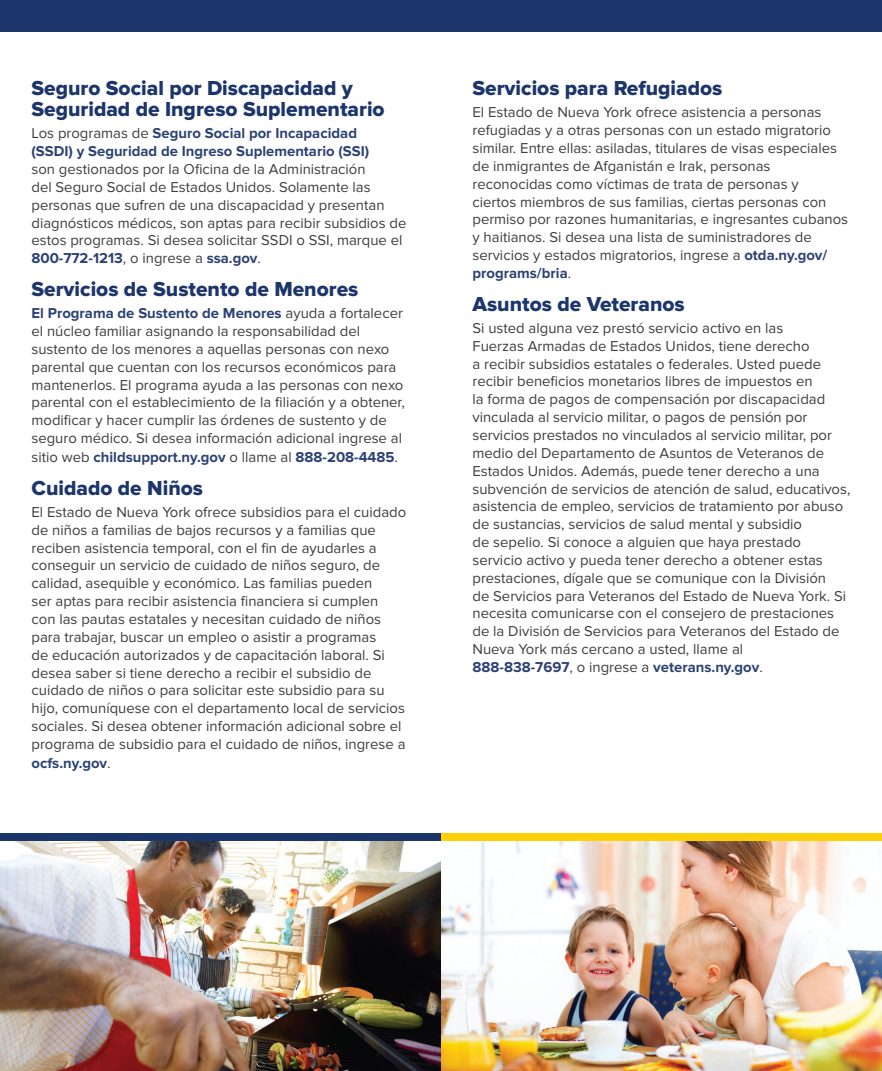
<style>
.page{position:relative;width:882px;height:1071px;background:#fff}
.page>*{position:absolute;margin:0;border:0;box-sizing:border-box;transform-origin:0 0}
.t1{font:21px/21px "Proxima Nova Extrabld";color:#1c366c}
.t2{font:14.88px/17.8px "Proxima Nova";color:#3e3e3f}
.t3{font:700 14.88px/17.8px "Proxima Nova";color:#2c4275}
.s1{font-weight:400;color:#3e3e3f}
.s2{font-weight:700;color:#2c4275}
</style>
<div class="page">
<div style="left:0;top:0;width:882px;height:32px;background:#1c366c"></div>
<div style="left:0;top:833px;width:441px;height:9px;background:#1c366c"></div>
<img style="left:0;top:842px;width:882px;height:229px">
<div style="left:441px;top:833px;width:441px;height:9px;background:#fdd008"></div>
<h1 class="t1" style="left:32px;top:78px;width:355px">Seguro Social por Discapacidad y<br>Seguridad de Ingreso Suplementario</h1>
<p class="t3" style="left:32px;top:125px;width:339px"><span class="s1">Los programas de</span> Seguro Social por Incapacidad (SSDI) y Seguridad de Ingreso Suplementario (SSI)</p>
<p class="t2" style="left:32px;top:160px;width:376px">son gestionados por la Oficina de la Administración<br>del Seguro Social de Estados Unidos. Solamente las personas que sufren de una discapacidad y presentan diagnósticos médicos, son aptas para recibir subsidios de estos programas. Si desea solicitar SSDI o SSI, marque el <span class="s2">800-772-1213</span>, o ingrese a <span class="s2">ssa.gov</span>.</p>
<h1 class="t1" style="left:32px;top:279px;width:328px">Servicios de Sustento de Menores</h1>
<p class="t2" style="left:32px;top:304px;width:375px"><span class="s2">El Programa de Sustento de Menores</span> ayuda a fortalecer el núcleo familiar asignando la responsabilidad del sustento de los menores a aquellas personas con nexo parental que cuentan con los recursos económicos para mantenerlos. El programa ayuda a las personas con nexo parental con el establecimiento de la filiación y a obtener, modificar y hacer cumplir las órdenes de sustento y de seguro médico. Si desea información adicional ingrese al sitio web <span class="s2">childsupport.ny.gov</span> o llame al <span class="s2">888-208-4485</span>.</p>
<h1 class="t1" style="left:32px;top:478px;width:173px">Cuidado de Niños</h1>
<p class="t2" style="left:32px;top:503px;width:376px">El Estado de Nueva York ofrece subsidios para el cuidado de niños a familias de bajos recursos y a familias que reciben asistencia temporal, con el fin de ayudarles a conseguir un servicio de cuidado de niños seguro, de calidad, asequible y económico. Las familias pueden<br>ser aptas para recibir asistencia financiera si cumplen<br>con las pautas estatales y necesitan cuidado de niños para trabajar, buscar un empleo o asistir a programas<br>de educación autorizados y de capacitación laboral. Si desea saber si tiene derecho a recibir el subsidio de cuidado de niños o para solicitar este subsidio para su hijo, comuníquese con el departamento local de servicios sociales. Si desea obtener información adicional sobre el programa de subsidio para el cuidado de niños, ingrese a <span class="s2">ocfs.ny.gov</span>.</p>
<h1 class="t1" style="left:472px;top:78px;width:251px">Servicios para Refugiados</h1>
<p class="t2" style="left:472px;top:104px;width:377px">El Estado de Nueva York ofrece asistencia a personas refugiadas y a otras personas con un estado migratorio similar. Entre ellas: asiladas, titulares de visas especiales de inmigrantes de Afganistán e Irak, personas reconocidas como víctimas de trata de personas y<br>ciertos miembros de sus familias, ciertas personas con permiso por razones humanitarias, e ingresantes cubanos y haitianos. Si desea una lista de suministradores de servicios y estados migratorios, ingrese a <span class="s2">otda.ny.gov/ programs/bria</span>.</p>
<h1 class="t1" style="left:472px;top:294px;width:214px">Asuntos de Veteranos</h1>
<p class="t2" style="left:472px;top:319px;width:380px">Si usted alguna vez prestó servicio activo en las<br>Fuerzas Armadas de Estados Unidos, tiene derecho<br>a recibir subsidios estatales o federales. Usted puede recibir beneficios monetarios libres de impuestos en<br>la forma de pagos de compensación por discapacidad vinculada al servicio militar, o pagos de pensión por servicios prestados no vinculados al servicio militar, por medio del Departamento de Asuntos de Veteranos de Estados Unidos. Además, puede tener derecho a una subvención de servicios de atención de salud, educativos, asistencia de empleo, servicios de tratamiento por abuso de sustancias, servicios de salud mental y subsidio<br>de sepelio. Si conoce a alguien que haya prestado servicio activo y pueda tener derecho a obtener estas prestaciones, dígale que se comunique con la División<br>de Servicios para Veteranos del Estado de Nueva York. Si necesita comunicarse con el consejero de prestaciones de la División de Servicios para Veteranos del Estado de Nueva York más cercano a usted, llame al<br><span class="s2">888-838-7697</span>, o ingrese a <span class="s2">veterans.ny.gov</span>.</p>
</div>
